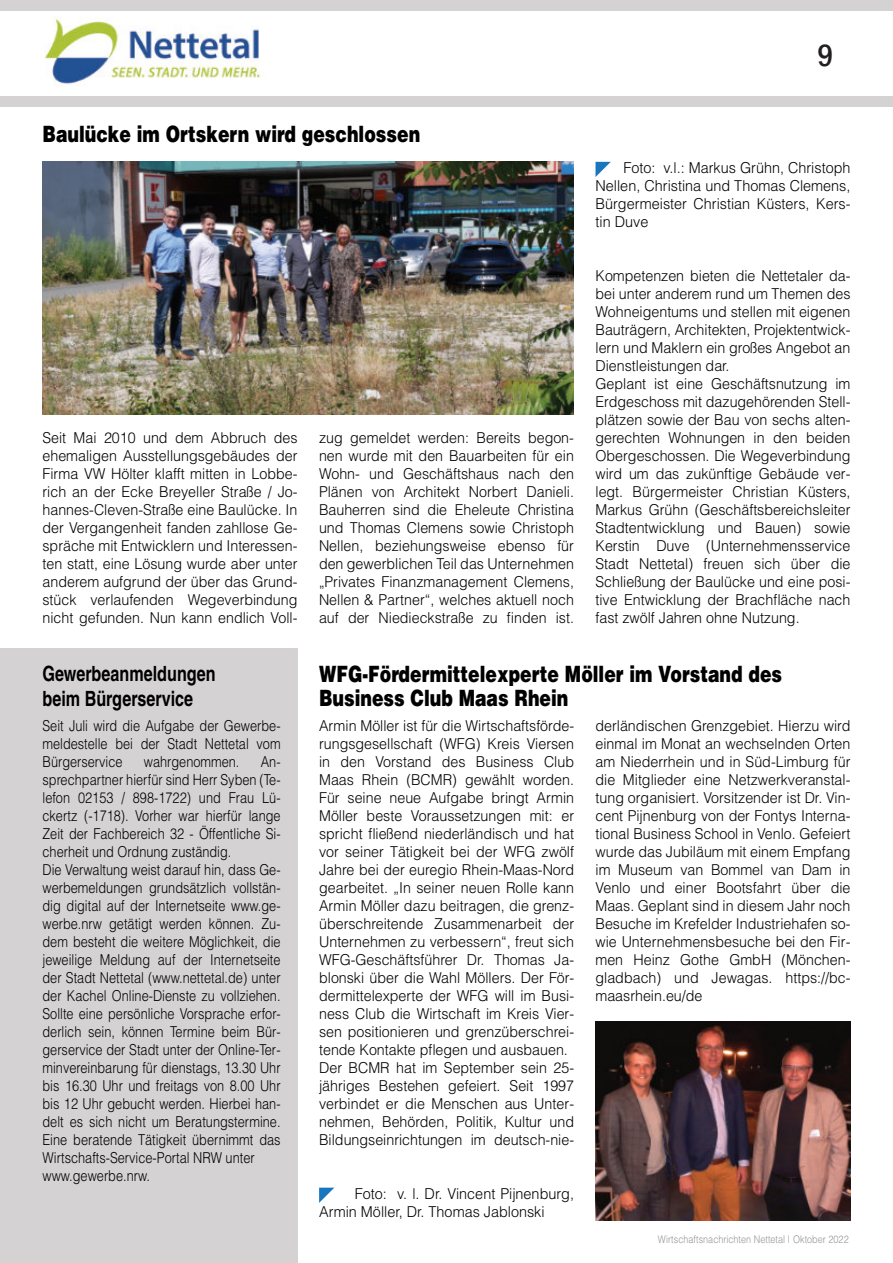
<style>
.page{position:relative;width:893px;height:1263px;background:#fff}
.page>*{position:absolute;margin:0;border:0;box-sizing:border-box;transform-origin:0 0}
.t1{font:500 condensed 31.5px "Franklin Gothic";color:#231f20}
.t2{font:900 22.5px/24px "Helvetica";color:#000;scale:.77 1}
.t3{font:700 21px/24.8px "Helvetica";color:#000;scale:.77 1}
.t4{font:300 15px/18px "Helvetica";color:#000;text-align:justify;scale:.95 1}
.t5{font:300 15px/18px "Helvetica";color:#000;text-align:justify;scale:.85 1}
.t6{font:300 15px/18px "Helvetica";color:#000;text-align:justify;scale:.96 1}
.t7{font:300 10.5px "Helvetica";letter-spacing:.005em;color:#949497;scale:.86 1}
</style>
<div class="page">
<div style="left:0;top:96px;width:893px;height:11px;background:#d4d2d2"></div>
<img style="left:44px;top:17px;width:217px;height:68px">
<div style="left:0;top:0;width:893px;height:11px;background:#d4d2d2"></div>
<svg style="left:595px;top:162px;width:16px;height:15px"></svg>
<svg style="left:319px;top:1188px;width:15px;height:15px"></svg>
<img style="left:43px;top:162px;width:531px;height:252px">
<img style="left:595px;top:1021px;width:255px;height:199px">
<div style="left:0;top:648px;width:297px;height:615px;background:#d4d2d2"></div>
<h1 class="t1" style="left:817px;top:44px;width:18px">9</h1>
<h2 class="t2" style="left:43px;top:124px;width:492px">Baulücke im Ortskern wird geschlossen</h2>
<p class="t4" style="left:43px;top:430px;width:270px">Seit Mai 2010 und dem Abbruch des ehemaligen Ausstellungsgebäudes der Firma VW Hölter klafft mitten in Lobbe&shy;rich an der Ecke Breyeller Straße / Jo&shy;hannes-Cleven-Straße eine Baulücke. In der Vergangenheit fanden zahllose Ge&shy;spräche mit Entwicklern und Interessen&shy;ten statt, eine Lösung wurde aber unter anderem aufgrund der über das Grund&shy;stück verlaufenden Wegeverbindung nicht gefunden. Nun kann endlich Voll-</p>
<p class="t4" style="left:319px;top:430px;width:270px">zug gemeldet werden: Bereits begon&shy;nen wurde mit den Bauarbeiten für ein Wohn- und Geschäftshaus nach den Plänen von Architekt Norbert Danieli.<br>Bauherren sind die Eheleute Christina und Thomas Clemens sowie Christoph Nellen, beziehungsweise ebenso für den gewerblichen Teil das Unternehmen „Privates Finanzmanagement Clemens, Nellen &amp; Partner“, welches aktuell noch auf der Niedieckstraße zu finden ist.</p>
<p class="t6" style="left:595px;top:160px;width:267px;text-indent:28px">Foto: v.l.: Markus Grühn, Christoph Nellen, Christina und Thomas Clemens, Bürgermeister Christian Küsters, Kers&shy;tin Duve</p>
<p class="t4" style="left:595px;top:268px;width:270px;text-align:left">Kompetenzen bieten die Nettetaler da&shy;bei unter anderem rund um Themen des Wohneigentums und stellen mit eigenen Bauträgern, Architekten, Projektentwick&shy;lern und Maklern ein großes Angebot an Dienstleistungen dar.<br>Geplant ist eine Geschäftsnutzung im Erdgeschoss mit dazugehörenden Stell&shy;plätzen sowie der Bau von sechs alten&shy;gerechten Wohnungen in den beiden Obergeschossen. Die Wegeverbindung wird um das zukünftige Gebäude ver&shy;legt. Bürgermeister Christian Küsters, Markus Grühn (Geschäftsbereichsleiter Stadtentwicklung und Bauen) sowie Kerstin Duve (Unternehmensservice Stadt Nettetal) freuen sich über die Schließung der Baulücke und eine posi&shy;tive Entwicklung der Brachfläche nach fast zwölf Jahren ohne Nutzung.</p>
<h3 class="t3" style="left:43px;top:663px;width:227px">Gewerbeanmeldungen beim Bürgerservice</h3>
<p class="t5" style="left:43px;top:718px;width:282px">Seit Juli wird die Aufgabe der Gewerbe&shy;meldestelle bei der Stadt Nettetal vom Bürgerservice</p>
<p class="t5" style="left:43px;top:754px;width:282px;text-align:left;text-indent:218px">An&shy;sprechpartner hierfür sind Herr Syben (Te&shy;lefon 02153 / 898-1722) und Frau Lü&shy;ckertz (-1718). Vorher war hierfür lange Zeit der Fachbereich 32 - Öffentliche Si&shy;cherheit und Ordnung zuständig.<br>Die Verwaltung weist darauf hin, dass Ge&shy;werbemeldungen grundsätzlich vollstän&shy;dig digital auf der Internetseite www.ge&shy;werbe.nrw getätigt werden können. Zu&shy;dem besteht die weitere Möglichkeit, die jeweilige Meldung auf der Internetseite der Stadt Nettetal (www.nettetal.de) unter der Kachel Online-Dienste zu vollziehen.<br>Sollte eine persönliche Vorsprache erfor&shy;derlich sein, können Termine beim Bür&shy;gerservice der Stadt unter der Online-Ter&shy;minvereinbarung für dienstags, 13.30 Uhr bis 16.30 Uhr und freitags von 8.00 Uhr bis 12 Uhr gebucht werden. Hierbei han&shy;delt es sich nicht um Beratungstermine.<br>Eine beratende Tätigkeit übernimmt das Wirtschafts-Service-Portal NRW unter www.gewerbe.nrw.</p>
<p class="t5" style="left:144px;top:754px;width:114px">wahrgenommen.</p>
<h2 class="t2" style="left:319px;top:664px;width:603px">WFG-Fördermittelexperte Möller im Vorstand des<br>Business Club Maas Rhein</h2>
<p class="t4" style="left:319px;top:718px;width:270px;text-align:left">Armin Möller ist für die Wirtschaftsförde&shy;rungsgesellschaft (WFG) Kreis Viersen in den Vorstand des Business Club Maas Rhein (BCMR) gewählt worden.<br>Für seine neue Aufgabe bringt Armin Möller beste Voraussetzungen mit: er spricht fließend niederländisch und hat vor seiner Tätigkeit bei der WFG zwölf Jahre bei der euregio Rhein-Maas-Nord gearbeitet. „In seiner neuen Rolle kann Armin Möller dazu beitragen, die grenz&shy;überschreitende Zusammenarbeit der Unternehmen zu verbessern“, freut sich WFG-Geschäftsführer Dr. Thomas Ja&shy;blonski über die Wahl Möllers. Der För&shy;dermittelexperte der WFG will im Busi&shy;ness Club die Wirtschaft im Kreis Vier&shy;sen positionieren und grenzüberschrei&shy;tende Kontakte pflegen und ausbauen.<br>Der BCMR hat im September sein 25- jähriges Bestehen gefeiert. Seit 1997 verbindet er die Menschen aus Unter&shy;nehmen, Behörden, Politik, Kultur und Bildungseinrichtungen im deutsch-nie-</p>
<p class="t4" style="left:595px;top:718px;width:270px">derländischen Grenzgebiet. Hierzu wird einmal im Monat an wechselnden Orten am Niederrhein und in Süd-Limburg für die Mitglieder eine Netzwerkveranstal&shy;tung organisiert. Vorsitzender ist Dr. Vin&shy;cent Pijnenburg von der Fontys Interna&shy;tional Business School in Venlo. Gefeiert wurde das Jubiläum mit einem Empfang im Museum van Bommel van Dam in Venlo und einer Bootsfahrt über die Maas. Geplant sind in diesem Jahr noch Besuche im Krefelder Industriehafen so&shy;wie Unternehmensbesuche bei den Fir&shy;men Heinz Gothe GmbH (Mönchen&shy;gladbach) und Jewagas. https://bc&shy;maasrhein.eu/de</p>
<p class="t6" style="left:319px;top:1186px;width:267px;text-indent:36px">Foto: v. l. Dr. Vincent Pijnenburg,<br>Armin Möller, Dr. Thomas Jablonski</p>
<p class="t7" style="left:658px;top:1235px;width:223px">Wirtschaftsnachrichten Nettetal | Oktober 2022</p>
</div>
